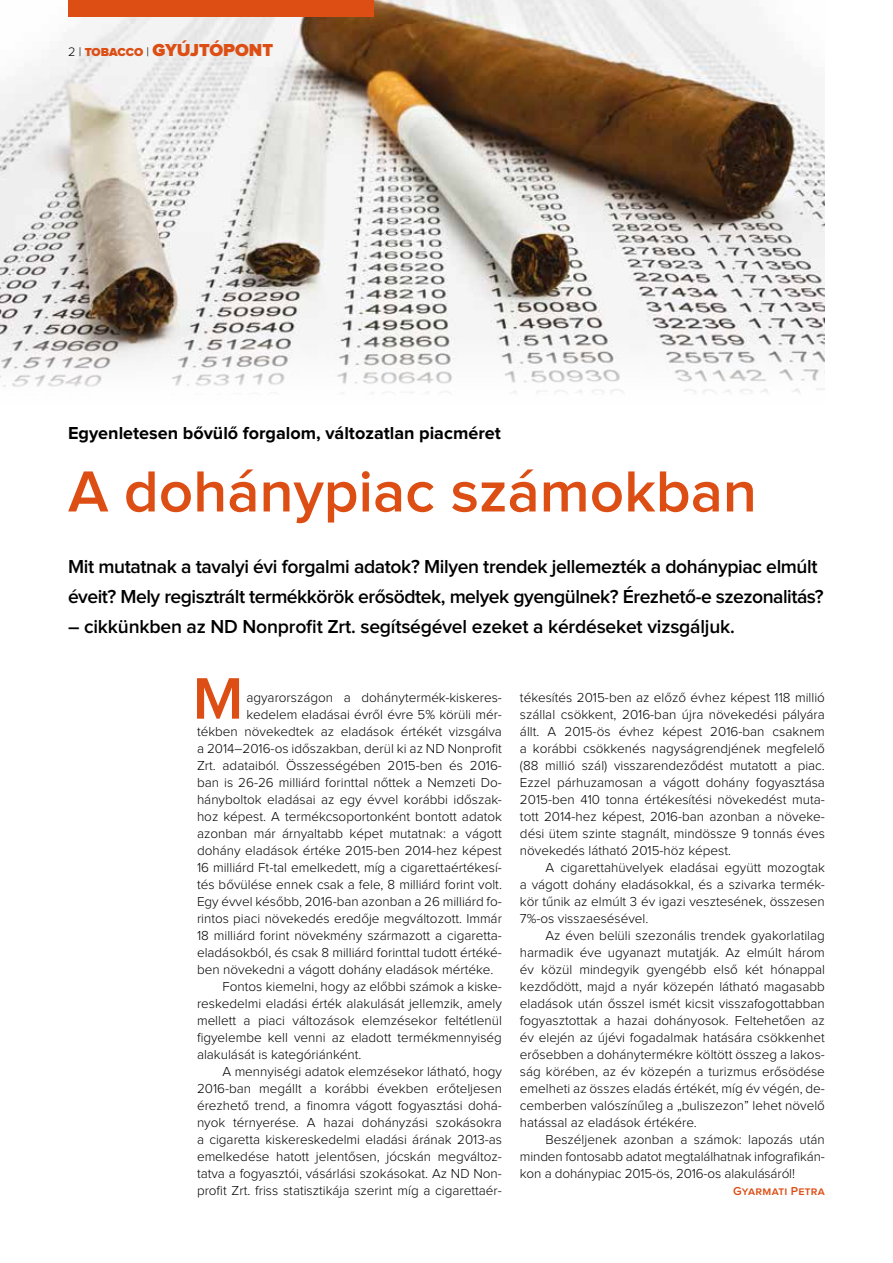
<style>
.page{position:relative;width:893px;height:1263px;background:#fff}
.page>*{position:absolute;margin:0;border:0;box-sizing:border-box;transform-origin:0 0}
.t1{font:600 60.6px "Proxima Nova";color:#dc4e14}
.t2{font:600 60px "Proxima Nova";color:#dc4e14}
.t3{font:600 19.5px/30px "Proxima Nova";letter-spacing:-.02em;color:#000}
.t4{font:700 18px "Proxima Nova";color:#000}
.t5{font:900 18px "Proxima Nova";color:#dc4e14}
.t6{font:300 13.5px/17px "Proxima Nova";color:#000;text-align:justify}
.t7{font:600 12px "Proxima Nova";letter-spacing:.02em;color:#dc4e14}
.s1{font-weight:300;font-size:12.75px;color:#000}
.s2{font-size:12px}
</style>
<div class="page">
<img style="left:0;top:0;width:825px;height:393px">
<div style="left:68px;top:0;width:305px;height:17px;background:#dc4e14"></div>
<h3 class="t5" style="left:68px;top:42px;width:207px"><span class="s1">2 |</span> <span class="s2">TOBACCO</span> <span class="s1">|</span> GYÚJTÓPONT</h3>
<h3 class="t4" style="left:68px;top:425px;width:434px">Egyenletesen bővülő forgalom, változatlan piacméret</h3>
<h2 class="t2" style="left:68px;top:464px;width:690px">A dohánypiac számokban</h2>
<h3 class="t3" style="left:68px;top:553px;width:757px">Mit mutatnak a tavalyi évi forgalmi adatok? Milyen trendek jellemezték a dohánypiac elmúlt éveit? Mely regisztrált termékkörök erősödtek, melyek gyengülnek? Érezhető-e szezonalitás?</h3>
<h3 class="t3" style="left:68px;top:613px;width:668px">– cikkünkben az ND Nonprofit Zrt. segítségével ezeket a kérdéseket vizsgáljuk.</h3>
<h1 class="t1" style="left:193px;top:671px;width:52px">M</h1>
<p class="t6" style="left:246px;top:689px;width:257px">agyarországon a dohánytermék-kiskeres-</p>
<p class="t6" style="left:246px;top:706px;width:257px">kedelem eladásai évről évre 5% körüli mér-</p>
<p class="t6" style="left:197px;top:723px;width:306px">tékben növekedtek az eladások értékét vizsgálva</p>
<p class="t6" style="left:197px;top:740px;width:306px">a 2014–2016-os időszakban, derül ki az ND Nonprofit</p>
<p class="t6" style="left:197px;top:757px;width:306px">Zrt. adataiból. Összességében 2015-ben és 2016-</p>
<p class="t6" style="left:197px;top:774px;width:306px">ban is 26-26 milliárd forinttal nőttek a Nemzeti Do-</p>
<p class="t6" style="left:197px;top:791px;width:306px">hányboltok eladásai az egy évvel korábbi időszak-</p>
<p class="t6" style="left:197px;top:808px;width:306px">hoz képest. A termékcsoportonként bontott adatok</p>
<p class="t6" style="left:197px;top:825px;width:306px">azonban már árnyaltabb képet mutatnak: a vágott</p>
<p class="t6" style="left:197px;top:842px;width:306px">dohány eladások értéke 2015-ben 2014-hez képest</p>
<p class="t6" style="left:197px;top:859px;width:306px">16 milliárd Ft-tal emelkedett, míg a cigarettaértékesí-</p>
<p class="t6" style="left:197px;top:876px;width:306px">tés bővülése ennek csak a fele, 8 milliárd forint volt.</p>
<p class="t6" style="left:197px;top:893px;width:306px">Egy évvel később, 2016-ban azonban a 26 milliárd fo-</p>
<p class="t6" style="left:197px;top:910px;width:306px">rintos piaci növekedés eredője megváltozott. Immár</p>
<p class="t6" style="left:197px;top:927px;width:306px">18 milliárd forint növekmény származott a cigaretta-</p>
<p class="t6" style="left:197px;top:944px;width:306px">eladásokból, és csak 8 milliárd forinttal tudott értéké-</p>
<p class="t6" style="left:197px;top:961px;width:298px">ben növekedni a vágott dohány eladások mértéke.</p>
<p class="t6" style="left:223px;top:978px;width:281px">Fontos kiemelni, hogy az előbbi számok a kiske-</p>
<p class="t6" style="left:197px;top:995px;width:306px">reskedelmi eladási érték alakulását jellemzik, amely</p>
<p class="t6" style="left:197px;top:1012px;width:306px">mellett a piaci változások elemzésekor feltétlenül</p>
<p class="t6" style="left:197px;top:1029px;width:306px">figyelembe kell venni az eladott termékmennyiség</p>
<p class="t6" style="left:197px;top:1046px;width:166px">alakulását is kategóriánként.</p>
<p class="t6" style="left:223px;top:1063px;width:281px">A mennyiségi adatok elemzésekor látható, hogy</p>
<p class="t6" style="left:197px;top:1080px;width:306px">2016-ban megállt a korábbi években erőteljesen</p>
<p class="t6" style="left:197px;top:1097px;width:306px">érezhető trend, a finomra vágott fogyasztási dohá-</p>
<p class="t6" style="left:197px;top:1114px;width:306px">nyok térnyerése. A hazai dohányzási szokásokra</p>
<p class="t6" style="left:197px;top:1131px;width:306px">a cigaretta kiskereskedelmi eladási árának 2013-as</p>
<p class="t6" style="left:197px;top:1148px;width:306px">emelkedése hatott jelentősen, jócskán megváltoz-</p>
<p class="t6" style="left:197px;top:1165px;width:306px">tatva a fogyasztói, vásárlási szokásokat. Az ND Non-</p>
<p class="t6" style="left:197px;top:1182px;width:306px">profit Zrt. friss statisztikája szerint míg a cigarettaér-</p>
<p class="t6" style="left:520px;top:689px;width:306px">tékesítés 2015-ben az előző évhez képest 118 millió szállal csökkent, 2016-ban újra növekedési pályára állt. A 2015-ös évhez képest 2016-ban csaknem a korábbi csökkenés nagyságrendjének megfelelő (88 millió szál) visszarendeződést mutatott a piac.<br>Ezzel párhuzamosan a vágott dohány fogyasztása 2015-ben 410 tonna értékesítési növekedést muta&shy;tott 2014-hez képest, 2016-ban azonban a növeke&shy;dési ütem szinte stagnált, mindössze 9 tonnás éves növekedés látható 2015-höz képest.</p>
<p class="t6" style="left:520px;top:859px;width:306px;text-indent:26px">A cigarettahüvelyek eladásai együtt mozogtak a vágott dohány eladásokkal, és a szivarka termék&shy;kör tűnik az elmúlt 3 év igazi vesztesének, összesen 7%-os visszaesésével.</p>
<p class="t6" style="left:520px;top:927px;width:306px;text-indent:26px">Az éven belüli szezonális trendek gyakorlatilag harmadik éve ugyanazt mutatják. Az elmúlt három év közül mindegyik gyengébb első két hónappal kezdődött, majd a nyár közepén látható magasabb eladások után ősszel ismét kicsit visszafogottabban fogyasztottak a hazai dohányosok. Feltehetően az év elején az újévi fogadalmak hatására csökkenhet erősebben a dohánytermékre költött összeg a lakos&shy;ság körében, az év közepén a turizmus erősödése emelheti az összes eladás értékét, míg év végén, de&shy;cemberben valószínűleg a „buliszezon” lehet növelő hatással az eladások értékére.</p>
<p class="t6" style="left:520px;top:1132px;width:306px;text-indent:26px">Beszéljenek azonban a számok: lapozás után minden fontosabb adatot megtalálhatnak infografikán&shy;kon a dohánypiac 2015-ös, 2016-os alakulásáról!</p>
<p class="t7" style="left:733px;top:1185px;width:93px">Gyarmati Petra</p>
</div>
